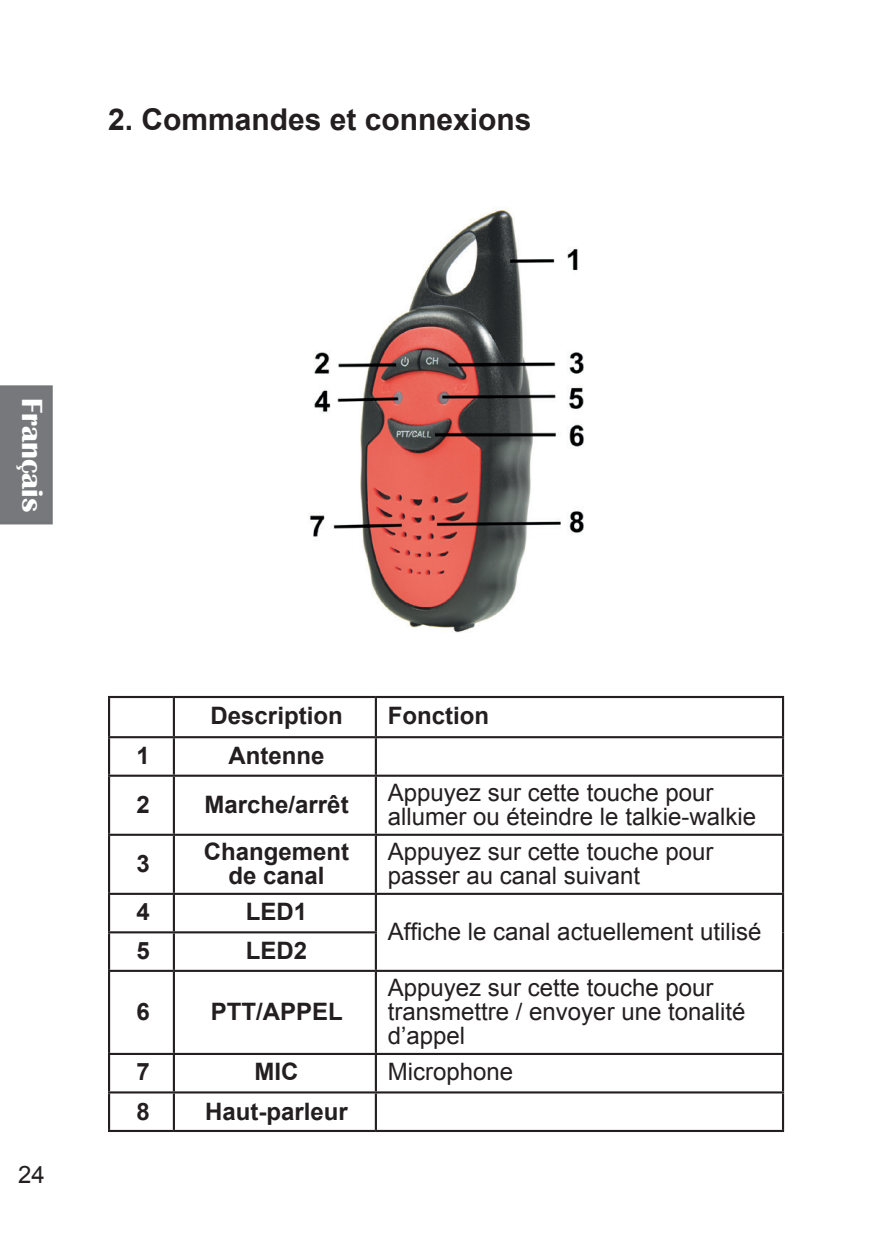
<style>
.page{position:relative;width:893px;height:1259px;background:#fff}
.page>*{position:absolute;margin:0;border:0;box-sizing:border-box;transform-origin:0 0}
.t1{font:700 30px "Arial";color:#231f20}
.t2{font:700 30px "Britannic";color:#fff}
.t3{font:24px/24px "Arial";color:#231f20}
.t4{font:700 24px/24px "Arial";color:#231f20;text-align:center}
</style>
<div class="page">
<div style="left:0;top:385px;width:53px;height:139px;background:#76787b"></div>
<hr style="left:108px;top:696px;width:66px;height:2px;background:#231f20">
<hr style="left:108px;top:698px;width:2px;height:38px;background:#231f20">
<hr style="left:174px;top:696px;width:202px;height:2px;background:#231f20">
<hr style="left:173px;top:698px;width:2px;height:38px;background:#231f20">
<hr style="left:376px;top:696px;width:408px;height:2px;background:#231f20">
<hr style="left:375px;top:698px;width:2px;height:38px;background:#231f20">
<hr style="left:782px;top:698px;width:2px;height:38px;background:#231f20">
<hr style="left:108px;top:736px;width:66px;height:2px;background:#231f20">
<hr style="left:108px;top:738px;width:2px;height:36px;background:#231f20">
<hr style="left:174px;top:736px;width:202px;height:2px;background:#231f20">
<hr style="left:173px;top:738px;width:2px;height:36px;background:#231f20">
<hr style="left:376px;top:736px;width:408px;height:2px;background:#231f20">
<hr style="left:375px;top:738px;width:2px;height:36px;background:#231f20">
<hr style="left:782px;top:738px;width:2px;height:36px;background:#231f20">
<hr style="left:108px;top:774px;width:66px;height:3px;background:#231f20">
<hr style="left:108px;top:777px;width:2px;height:56px;background:#231f20">
<hr style="left:174px;top:774px;width:202px;height:3px;background:#231f20">
<hr style="left:173px;top:777px;width:2px;height:56px;background:#231f20">
<hr style="left:376px;top:774px;width:408px;height:3px;background:#231f20">
<hr style="left:375px;top:777px;width:2px;height:56px;background:#231f20">
<hr style="left:782px;top:777px;width:2px;height:56px;background:#231f20">
<hr style="left:108px;top:833px;width:66px;height:3px;background:#231f20">
<hr style="left:108px;top:836px;width:2px;height:57px;background:#231f20">
<hr style="left:174px;top:833px;width:202px;height:3px;background:#231f20">
<hr style="left:173px;top:836px;width:2px;height:57px;background:#231f20">
<hr style="left:376px;top:833px;width:408px;height:3px;background:#231f20">
<hr style="left:375px;top:836px;width:2px;height:57px;background:#231f20">
<hr style="left:782px;top:836px;width:2px;height:57px;background:#231f20">
<hr style="left:108px;top:892px;width:66px;height:3px;background:#231f20">
<hr style="left:108px;top:895px;width:2px;height:36px;background:#231f20">
<hr style="left:174px;top:892px;width:202px;height:3px;background:#231f20">
<hr style="left:173px;top:895px;width:2px;height:36px;background:#231f20">
<hr style="left:376px;top:892px;width:408px;height:3px;background:#231f20">
<hr style="left:375px;top:895px;width:2px;height:36px;background:#231f20">
<hr style="left:782px;top:895px;width:2px;height:37px;background:#231f20">
<hr style="left:108px;top:931px;width:66px;height:2px;background:#231f20">
<hr style="left:108px;top:933px;width:2px;height:36px;background:#231f20">
<hr style="left:174px;top:931px;width:203px;height:2px;background:#231f20">
<hr style="left:173px;top:933px;width:2px;height:36px;background:#231f20">
<hr style="left:375px;top:933px;width:2px;height:36px;background:#231f20">
<hr style="left:782px;top:932px;width:2px;height:37px;background:#231f20">
<hr style="left:108px;top:969px;width:66px;height:3px;background:#231f20">
<hr style="left:108px;top:972px;width:2px;height:81px;background:#231f20">
<hr style="left:174px;top:969px;width:202px;height:3px;background:#231f20">
<hr style="left:173px;top:972px;width:2px;height:81px;background:#231f20">
<hr style="left:376px;top:969px;width:408px;height:3px;background:#231f20">
<hr style="left:375px;top:972px;width:2px;height:81px;background:#231f20">
<hr style="left:782px;top:972px;width:2px;height:81px;background:#231f20">
<hr style="left:108px;top:1053px;width:66px;height:2px;background:#231f20">
<hr style="left:108px;top:1055px;width:2px;height:36px;background:#231f20">
<hr style="left:174px;top:1053px;width:202px;height:2px;background:#231f20">
<hr style="left:173px;top:1055px;width:2px;height:36px;background:#231f20">
<hr style="left:376px;top:1053px;width:408px;height:2px;background:#231f20">
<hr style="left:375px;top:1055px;width:2px;height:36px;background:#231f20">
<hr style="left:782px;top:1055px;width:2px;height:36px;background:#231f20">
<hr style="left:108px;top:1091px;width:66px;height:2px;background:#231f20">
<hr style="left:108px;top:1093px;width:2px;height:37px;background:#231f20">
<hr style="left:174px;top:1091px;width:202px;height:2px;background:#231f20">
<hr style="left:173px;top:1093px;width:2px;height:37px;background:#231f20">
<hr style="left:376px;top:1091px;width:408px;height:2px;background:#231f20">
<hr style="left:375px;top:1093px;width:2px;height:37px;background:#231f20">
<hr style="left:782px;top:1093px;width:2px;height:37px;background:#231f20">
<hr style="left:108px;top:1130px;width:66px;height:2px;background:#231f20">
<hr style="left:174px;top:1130px;width:202px;height:2px;background:#231f20">
<hr style="left:376px;top:1130px;width:408px;height:2px;background:#231f20">
<img style="left:309px;top:210px;width:275px;height:423px">
<p class="t1" style="left:108px;top:99px;width:425px">2. Commandes et connexions</p>
<p class="t2" style="left:49px;top:398px;width:115px;rotate:90deg">Français</p>
<p class="t3" style="left:18px;top:1163px;width:28px">24</p>
<p class="t4" style="left:211px;top:704px;width:134px">Description</p>
<p class="t4" style="left:388px;top:704px;width:103px">Fonction</p>
<p class="t4" style="left:137px;top:744px;width:15px">1</p>
<p class="t4" style="left:229px;top:744px;width:97px">Antenne</p>
<p class="t4" style="left:137px;top:793px;width:15px">2</p>
<p class="t4" style="left:205px;top:793px;width:146px">Marche/arrêt</p>
<p class="t3" style="left:388px;top:780px;width:370px">Appuyez sur cette touche pour allumer ou éteindre le talkie-walkie</p>
<p class="t4" style="left:137px;top:852px;width:15px">3</p>
<p class="t4" style="left:204px;top:840px;width:147px">Changement de canal</p>
<p class="t3" style="left:388px;top:839px;width:327px">Appuyez sur cette touche pour passer au canal suivant</p>
<p class="t4" style="left:137px;top:900px;width:15px">4</p>
<p class="t4" style="left:246px;top:900px;width:63px">LED1</p>
<p class="t4" style="left:137px;top:939px;width:15px">5</p>
<p class="t4" style="left:246px;top:939px;width:63px">LED2</p>
<p class="t4" style="left:137px;top:1000px;width:15px">6</p>
<p class="t4" style="left:211px;top:1000px;width:134px">PTT/APPEL</p>
<p class="t3" style="left:388px;top:919px;width:375px">Affiche le canal actuellement utilisé</p>
<p class="t3" style="left:388px;top:975px;width:359px">Appuyez sur cette touche pour transmettre / envoyer une tonalité d’appel</p>
<p class="t4" style="left:137px;top:1060px;width:15px">7</p>
<p class="t4" style="left:255px;top:1060px;width:45px">MIC</p>
<p class="t3" style="left:388px;top:1060px;width:127px">Microphone</p>
<p class="t4" style="left:137px;top:1100px;width:15px">8</p>
<p class="t4" style="left:205px;top:1100px;width:144px">Haut-parleur</p>
</div>
